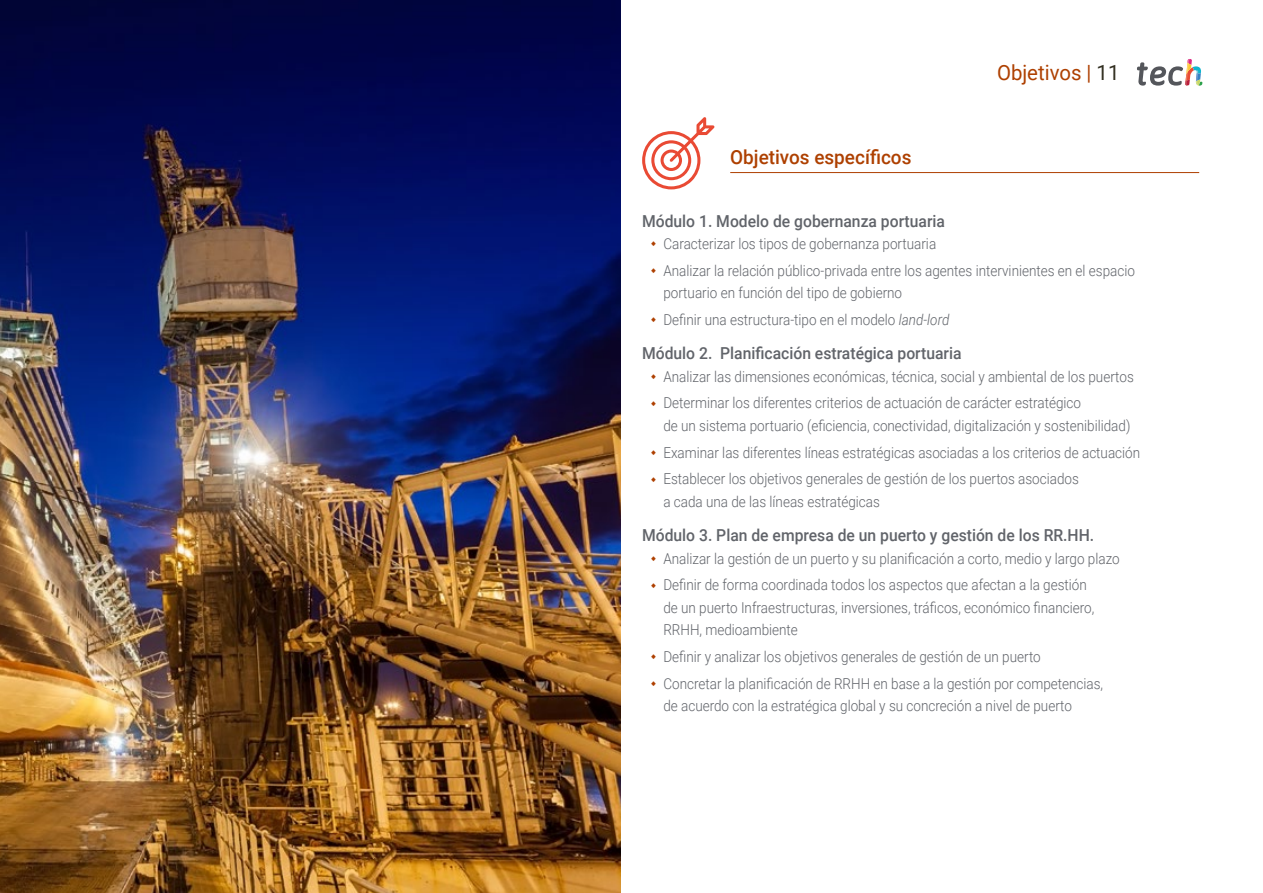
<style>
.page{position:relative;width:1263px;height:893px;background:#fff}
.page>*{position:absolute;margin:0;border:0;box-sizing:border-box;transform-origin:0 0}
.t1{font:21px "Roboto";color:#ae4000}
.t2{font:500 19.5px "Roboto";color:#ae4000}
.t3{font:500 16.5px "Roboto";color:#61646a;scale:.95 1}
.t4{font:300 15px/26.7px "Roboto";color:#61646a;scale:.9 1}
.s1{color:#312e20}
.s2{font-style:italic}
</style>
<div class="page">
<hr style="left:730px;top:172px;width:469px;height:1px;background:#ae4000">
<svg style="left:642px;top:117px;width:72px;height:72px"></svg>
<img style="left:0;top:0;width:621px;height:893px">
<svg style="left:1137px;top:59px;width:65px;height:27px"></svg>
<h2 class="t2" style="left:730px;top:143px;width:183px">Objetivos específicos</h2>
<h1 class="t1" style="left:997px;top:57px;width:124px">Objetivos | <span class="s1">11</span></h1>
<p class="t3" style="left:642px;top:209px;width:320px">Módulo 1. Modelo de gobernanza portuaria</p>
<p class="t4" style="left:663px;top:230px;width:525px">Caracterizar los tipos de gobernanza portuaria<br>Analizar la relación público-privada entre los agentes intervinientes en el espacio</p>
<p class="t4" style="left:663px;top:279px;width:319px">portuario en función del tipo de gobierno<br>Definir una estructura-tipo en el modelo <span class="s2">land-lord</span></p>
<p class="t3" style="left:642px;top:342px;width:338px">Módulo 2. Planificación estratégica portuaria</p>
<p class="t4" style="left:663px;top:362px;width:524px">Analizar las dimensiones económicas, técnica, social y ambiental de los puertos<br>Determinar los diferentes criterios de actuación de carácter estratégico</p>
<p class="t4" style="left:663px;top:412px;width:531px">de un sistema portuario (eficiencia, conectividad, digitalización y sostenibilidad)<br>Examinar las diferentes líneas estratégicas asociadas a los criterios de actuación<br>Establecer los objetivos generales de gestión de los puertos asociados</p>
<p class="t4" style="left:663px;top:488px;width:242px">a cada una de las líneas estratégicas</p>
<p class="t3" style="left:642px;top:524px;width:477px">Módulo 3. Plan de empresa de un puerto y gestión de los RR.HH.</p>
<p class="t4" style="left:663px;top:544px;width:508px">Analizar la gestión de un puerto y su planificación a corto, medio y largo plazo<br>Definir de forma coordinada todos los aspectos que afectan a la gestión</p>
<p class="t4" style="left:663px;top:596px;width:480px;line-height:22.5px">de un puerto Infraestructuras, inversiones, tráficos, económico financiero,<br>RRHH, medioambiente</p>
<p class="t4" style="left:663px;top:643px;width:490px">Definir y analizar los objetivos generales de gestión de un puerto<br>Concretar la planificación de RRHH en base a la gestión por competencias,</p>
<p class="t4" style="left:663px;top:692px;width:455px">de acuerdo con la estratégica global y su concreción a nivel de puerto</p>
</div>
